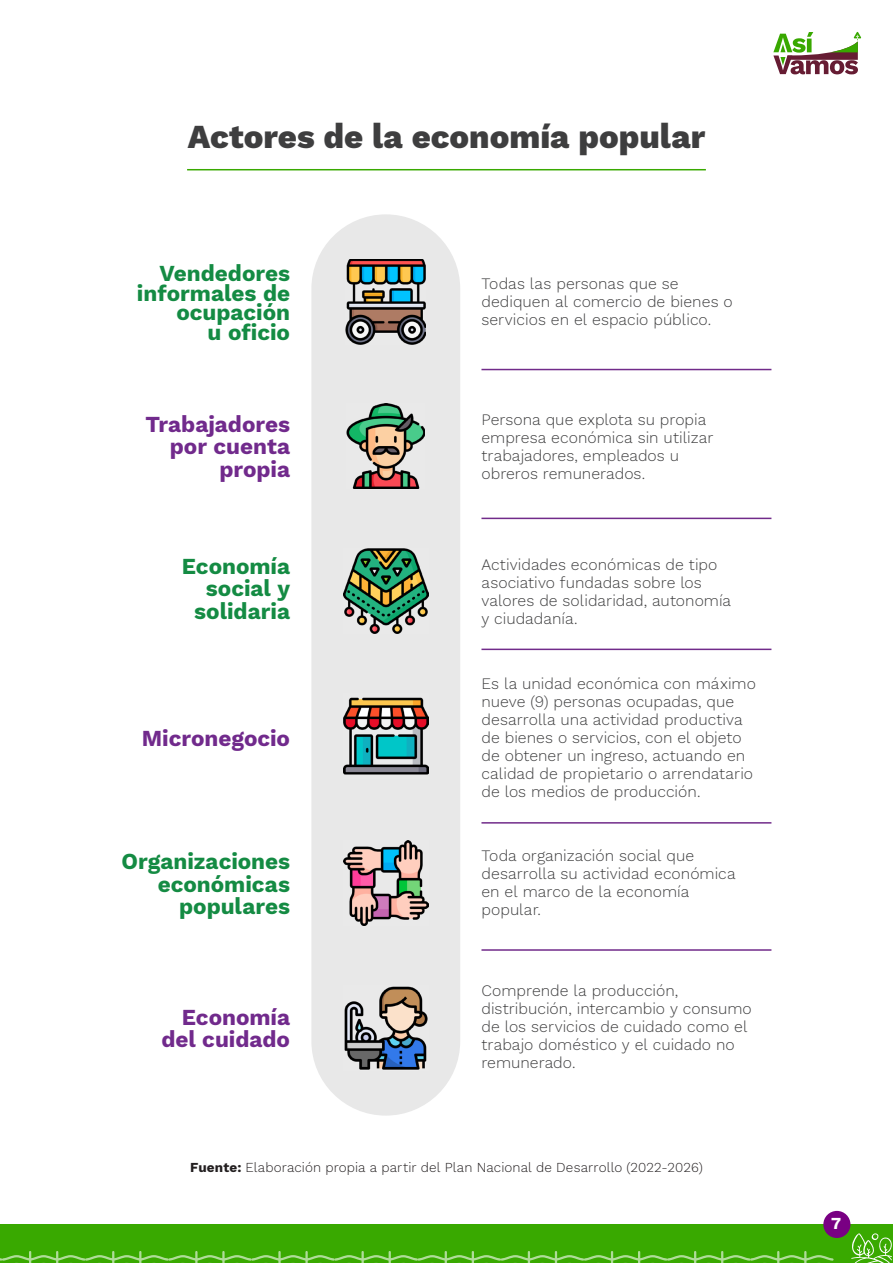
<style>
.page{position:relative;width:893px;height:1263px;background:#fff}
.page>*{position:absolute;margin:0;border:0;box-sizing:border-box;transform-origin:0 0}
.t1{font:800 33px "Work Sans";color:#3e3e3f}
.Content{font:700 22.5px/22.5px "Work Sans";color:#148b43;text-align:right}
.Content-2{font:700 22.5px/22.5px "Work Sans";color:#712a8c;text-align:right}
.t2{font:700 16.5px "Work Sans";color:#fff}
.Content-3{font:300 15.75px/18px "Work Sans";color:#3e3e3f}
.Content-4{font:300 13.5px "Work Sans";letter-spacing:.01em;color:#231f20}
.s1{font-weight:700}
</style>
<div class="page">
<div style="left:0;top:1225px;width:892px;height:38px;background:#39a900"></div>
<svg style="left:851px;top:1232px;width:42px;height:31px"></svg>
<svg style="left:0;top:1251px;width:833px;height:12px"></svg>
<div style="left:823px;top:1211px;width:27px;height:27px;background:#790083;border-radius:50%"></div>
<hr style="left:187px;top:169px;width:519px;height:1px;background:#39a900">
<div style="left:311px;top:214px;width:149px;height:901px;background:#e8e8e8;border-radius:74px"></div>
<img style="left:343px;top:840px;width:85px;height:86px">
<img style="left:346px;top:259px;width:80px;height:85px">
<img style="left:347px;top:404px;width:78px;height:85px">
<img style="left:344px;top:986px;width:84px;height:84px">
<img style="left:343px;top:697px;width:85px;height:78px">
<img style="left:343px;top:548px;width:85px;height:85px">
<hr style="left:481px;top:369px;width:290px;height:1px;background:#712b8a">
<hr style="left:481px;top:518px;width:290px;height:1px;background:#712b8a">
<hr style="left:481px;top:649px;width:290px;height:1px;background:#712b8a">
<hr style="left:481px;top:822px;width:290px;height:2px;background:#712b8a">
<hr style="left:481px;top:949px;width:290px;height:2px;background:#712b8a">
<svg style="left:773px;top:32px;width:88px;height:42px"></svg>
<p class="t1" style="left:188px;top:111px;width:519px">Actores de la economía popular</p>
<p class="Content" style="left:137px;top:263px;width:155px;line-height:19.5px">Vendedores informales de ocupación</p>
<p class="Content" style="left:208px;top:320px;width:84px">u oficio</p>
<p class="Content-2" style="left:145px;top:412px;width:146px">Trabajadores por cuenta propia</p>
<p class="Content" style="left:182px;top:554px;width:110px">Economía social y solidaria</p>
<p class="Content-2" style="left:142px;top:726px;width:150px">Micronegocio</p>
<p class="Content" style="left:122px;top:849px;width:170px">Organizaciones económicas populares</p>
<p class="Content-2" style="left:161px;top:1005px;width:130px">Economía del cuidado</p>
<p class="Content-3" style="left:481px;top:274px;width:253px">Todas las personas que se dediquen al comercio de bienes o servicios en el espacio público.</p>
<p class="Content-3" style="left:481px;top:410px;width:233px">Persona que explota su propia empresa económica sin utilizar trabajadores, empleados u obreros remunerados.</p>
<p class="Content-3" style="left:481px;top:555px;width:251px">Actividades económicas de tipo asociativo fundadas sobre los valores de solidaridad, autonomía y ciudadanía.</p>
<p class="Content-3" style="left:481px;top:674px;width:276px">Es la unidad económica con máximo nueve (9) personas ocupadas, que desarrolla una actividad productiva de bienes o servicios, con el objeto de obtener un ingreso, actuando en calidad de propietario o arrendatario de los medios de producción.</p>
<p class="Content-3" style="left:481px;top:846px;width:256px">Toda organización social que desarrolla su actividad económica en el marco de la economía popular.</p>
<p class="Content-3" style="left:481px;top:981px;width:272px">Comprende la producción, distribución, intercambio y consumo de los servicios de cuidado como el trabajo doméstico y el cuidado no remunerado.</p>
<p class="Content-4" style="left:190px;top:1157px;width:514px"><span class="s1">Fuente:</span> Elaboración propia a partir del Plan Nacional de Desarrollo (2022-2026)</p>
<p class="t2" style="left:831px;top:1211px;width:12px">7</p>
</div>
